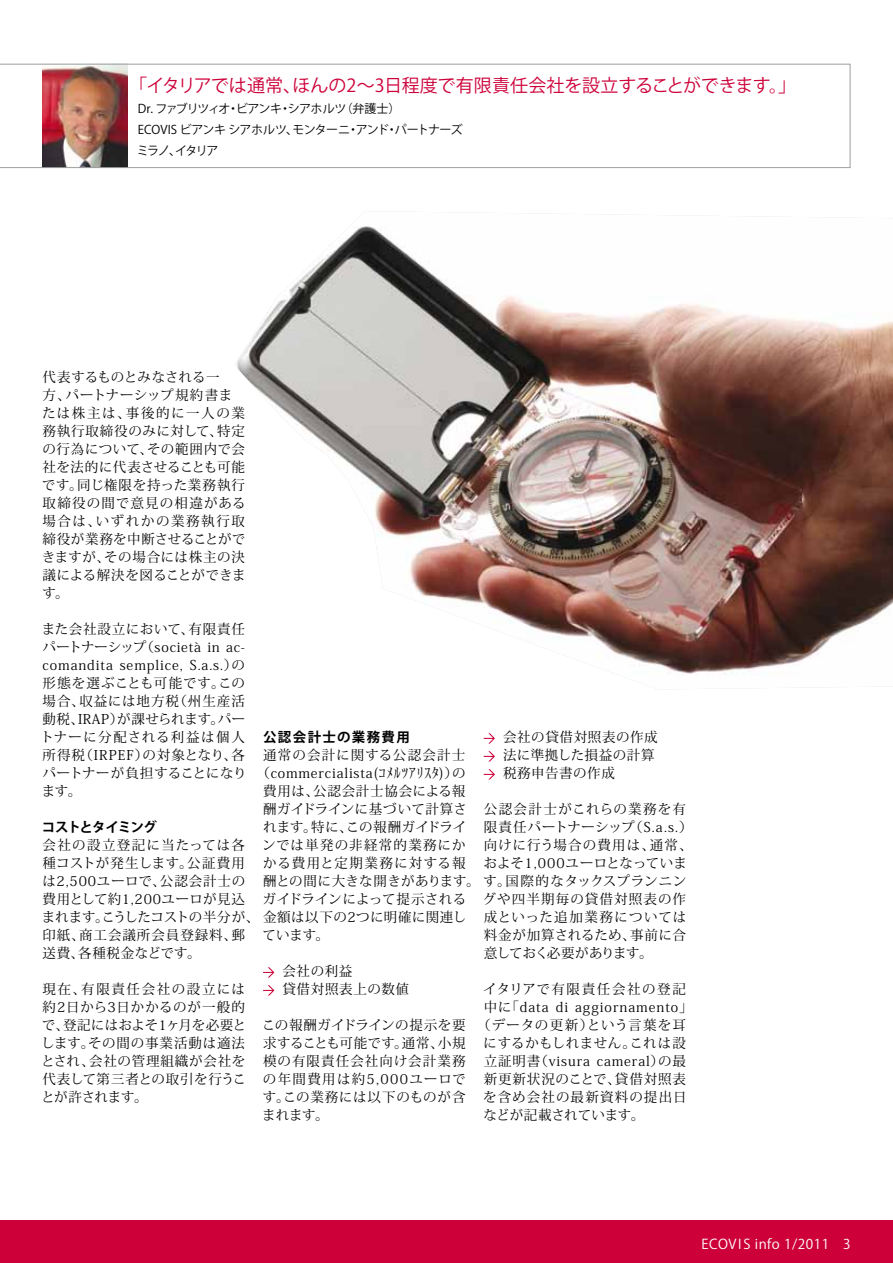
<style>
.page{position:relative;width:893px;height:1263px;background:#fff}
.page>*{position:absolute;margin:0;border:0;box-sizing:border-box;transform-origin:0 0}
.t1{font:18px "Koz Go Pro";letter-spacing:-.01em;color:#cd0039}
.t2{font:13.5px/18px "Koz Min Pro";letter-spacing:.055em;color:#000}
.t3{font:13.5px "Koz Min Pro";letter-spacing:.075em;color:#000}
.t4{font:13.5px "Koz Min Pro";letter-spacing:.025em;color:#000}
.t5{font:13.5px "Koz Min Pro";letter-spacing:.085em;color:#000}
.t6{font:13.5px "Koz Go Pro";letter-spacing:.04em;color:#fff}
.t7{font:13.5px "Koz Min Pro";letter-spacing:.01em;color:#000}
.t8{font:13.5px "Koz Min Pro";letter-spacing:.02em;color:#000}
.t9{font:13.5px "Koz Min Pro";color:#000}
.t10{font:13.5px "Koz Min Pro";letter-spacing:.09em;color:#000}
.t11{font:13.5px "Koz Min Pro";letter-spacing:.035em;color:#000}
.t12{font:13.5px "Koz Min Pro";letter-spacing:.115em;color:#000}
.t13{font:13.5px "Koz Min Pro";letter-spacing:.08em;color:#000}
.t14{font:13.5px "Koz Min Pro";letter-spacing:-.01em;color:#000}
.t15{font:700 13.5px "Koz Go Pro";letter-spacing:.09em;color:#000}
.t16{font:700 13.5px "Koz Go Pro";letter-spacing:-.07em;color:#000}
.t17{font:12px/21px "Koz Go Pro";letter-spacing:-.055em;color:#000}
</style>
<div class="page">
<div style="left:0;top:1220px;width:893px;height:43px;background:#cd0039"></div>
<svg style="left:263px;top:967px;width:11px;height:10px"></svg>
<svg style="left:263px;top:985px;width:11px;height:10px"></svg>
<svg style="left:484px;top:733px;width:11px;height:10px"></svg>
<svg style="left:484px;top:751px;width:11px;height:10px"></svg>
<svg style="left:484px;top:769px;width:11px;height:10px"></svg>
<img style="left:234px;top:211px;width:659px;height:478px">
<svg style="left:0;top:64px;width:850px;height:104px"></svg>
<h1 class="t1" style="left:129px;top:74px;width:669px">「イタリアでは通常、ほんの2～3日程度で有限責任会社を設立することができます。」</h1>
<p class="t17" style="left:137px;top:98px;width:327px">DR. ファブリツィオ・ビアンキ・シアホルツ（弁護士）<br>ECOVIS ビアンキ シアホルツ、モンターニ・アンド・パートナーズミラノ、イタリア</p>
<p class="t2" style="left:42px;top:367px;width:205px">代表するものとみなされる一<br>方、パートナーシップ規約書または株主は、事後的に一人の業務執行取締役のみに対して、特定の行為について、その範囲内で会社を法的に代表させることも可能です。同じ権限を持った業務執行取締役の間で意見の相違がある場合は、いずれかの業務執行取締役が業務を中断させることができますが、その場合には株主の決議による解決を図ることができます。</p>
<p class="t2" style="left:40px;top:619px;width:208px">また会社設立において、有限責任パートナーシップ（società in ac&shy;comandita semplice, S.a.s.）の形態を選ぶことも可能です。この場合、収益には地方税（州生産活動税、IRAP）が課せられます。パートナーに分配される利益は個人所得税（IRPEF）の対象となり、各パートナーが負担することになります。</p>
<p class="t16" style="left:42px;top:818px;width:117px">コストとタイミング</p>
<p class="t2" style="left:42px;top:835px;width:426px">会社の設立登記に当たっては各<br>種コストが発生します。公証費用<br>は2,500ユーロで、公認会計士の<br>費用として約1,200ユーロが見込<br>まれます。こうしたコストの半分が、金額は以下の2つに明確に関連し印紙、商工会議所会員登録料、郵<br>送費、各種税金などです。</p>
<p class="t2" style="left:41px;top:979px;width:207px;text-align:justify">現在、有限責任会社の設立には約2日から3日かかるのが一般的で、登記にはおよそ1ヶ月を必要とします。その間の事業活動は適法とされ、会社の管理組織が会社を代表して第三者との取引を行うことが許されます。</p>
<p class="t15" style="left:263px;top:728px;width:148px">公認会計士の業務費用</p>
<p class="t5" style="left:263px;top:745px;width:204px">通常の会計に関する公認会計士</p>
<p class="t2" style="left:256px;top:763px;width:211px">（commercialista(ｺﾒﾙﾂｱﾘｽﾀ)）の</p>
<p class="t2" style="left:263px;top:781px;width:204px">費用は、公認会計士協会による報</p>
<p class="t8" style="left:263px;top:799px;width:205px">酬ガイドラインに基づいて計算さ</p>
<p class="t7" style="left:263px;top:817px;width:205px">れます。特に、この報酬ガイドライ</p>
<p class="t5" style="left:262px;top:835px;width:205px">ンでは単発の非経常的業務にか</p>
<p class="t3" style="left:263px;top:853px;width:204px">かる費用と定期業務に対する報</p>
<p class="t4" style="left:263px;top:871px;width:425px">酬との間に大きな開きがあります。す。国際的なタックスプランニン</p>
<p class="t9" style="left:262px;top:889px;width:205px">ガイドラインによって提示される</p>
<p class="t2" style="left:263px;top:925px;width:68px">ています。</p>
<p class="t2" style="left:282px;top:961px;width:128px">会社の利益<br>貸借対照表上の数値</p>
<p class="t2" style="left:262px;top:1015px;width:205px;text-align:justify">この報酬ガイドラインの提示を要求することも可能です。通常、小規模の有限責任会社向け会計業務の年間費用は約5,000ユーロです。この業務には以下のものが含まれます。</p>
<p class="t2" style="left:503px;top:727px;width:156px">会社の貸借対照表の作成法に準拠した損益の計算税務申告書の作成</p>
<p class="t2" style="left:483px;top:799px;width:211px">公認会計士がこれらの業務を有限責任パートナーシップ（S.a.s.）向けに行う場合の費用は、通常、およそ1,000ユーロとなっていま</p>
<p class="t2" style="left:482px;top:889px;width:205px;text-align:justify">グや四半期毎の貸借対照表の作成といった追加業務については料金が加算されるため、事前に合意しておく必要があります。</p>
<p class="t12" style="left:483px;top:979px;width:204px">イタリアで有限責任会社の登記</p>
<p class="t3" style="left:484px;top:997px;width:210px">中に「data di aggiornamento」</p>
<p class="t10" style="left:477px;top:1015px;width:211px">（データの更新）という言葉を耳</p>
<p class="t11" style="left:484px;top:1033px;width:204px">にするかもしれません。これは設</p>
<p class="t2" style="left:484px;top:1051px;width:204px">立証明書（visura cameral）の最</p>
<p class="t2" style="left:484px;top:1069px;width:204px">新更新状況のことで、貸借対照表</p>
<p class="t13" style="left:483px;top:1087px;width:205px">を含め会社の最新資料の提出日</p>
<p class="t14" style="left:484px;top:1105px;width:162px">などが記載されています。</p>
<p class="t6" style="left:701px;top:1235px;width:17px">ECOVIS</p>
<p class="t6" style="left:755px;top:1235px;width:97px">INFO 1/2011 3</p>
</div>
